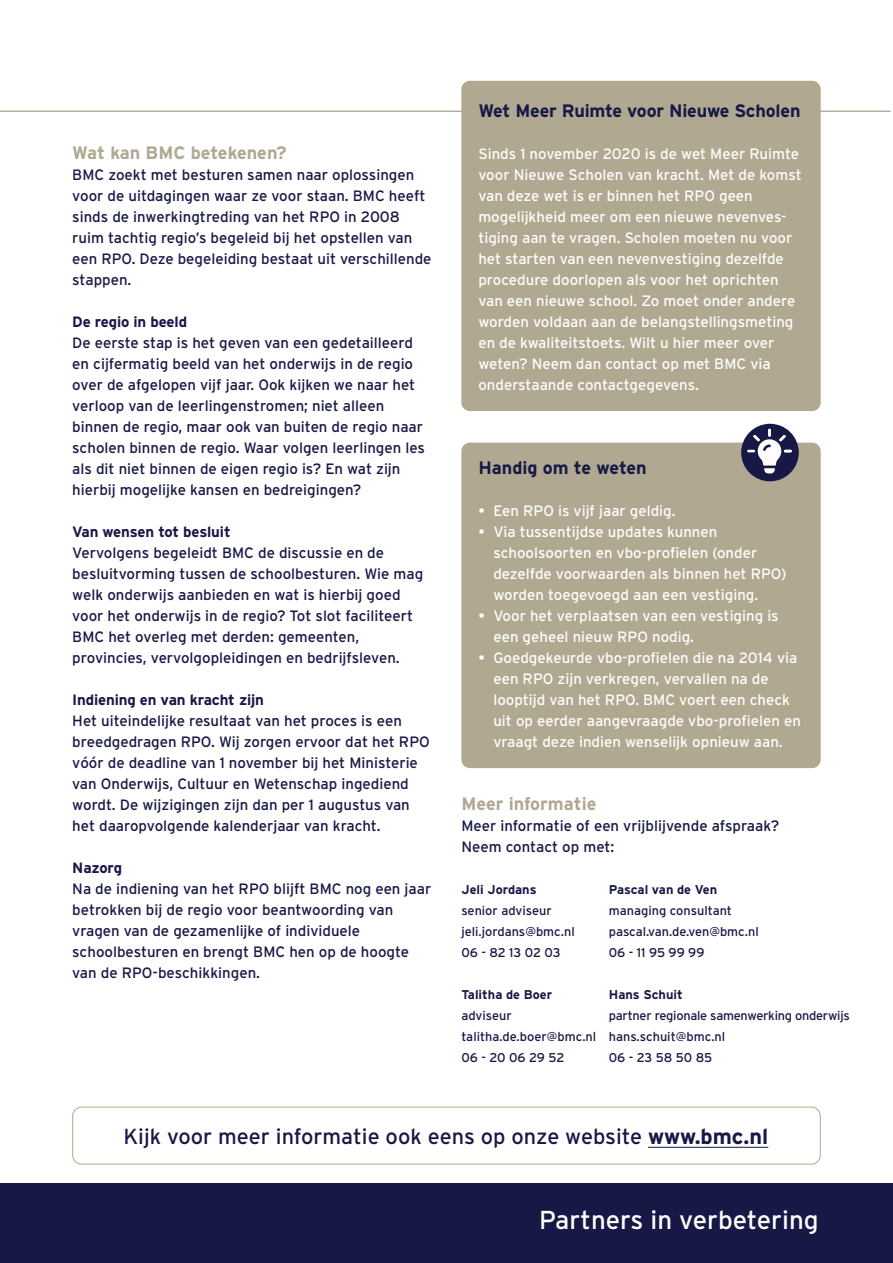
<style>
.page{position:relative;width:893px;height:1263px;background:#fff}
.page>*{position:absolute;margin:0;border:0;box-sizing:border-box;transform-origin:0 0}
.t1{font:25.95px "Interstate";color:#fff}
.t2{font:21.75px "Interstate";color:#171846}
.t3{font:700 18px "Interstate";letter-spacing:-.01em;color:#171846}
.t4{font:700 18px "Interstate";color:#b0a891}
.t5{font:15px/21px "Interstate";color:#171846}
.t6{font:15px/21px "Interstate";color:#fffdfb}
.t7{font:700 15px "Interstate";letter-spacing:-.01em;color:#171846}
.t8{font:12.75px/21px "Interstate";color:#171846}
.t9{font:12.75px/21px "Interstate";letter-spacing:-.02em;color:#171846}
.t10{font:700 12.75px "Interstate";color:#171846}
.s1{font-weight:700}
</style>
<div class="page">
<hr style="left:0;top:111px;width:891px;height:1px;background:#b0a891">
<hr style="left:648px;top:1147px;width:120px;height:1px;background:#171846">
<div style="left:72px;top:1107px;width:749px;height:57px;border:1px solid #b0a891;border-radius:9px"></div>
<div style="left:0;top:1183px;width:893px;height:80px;background:#171846"></div>
<div style="left:461px;top:81px;width:360px;height:330px;background:#b0a891;border-radius:9px"></div>
<div style="left:461px;top:443px;width:360px;height:325px;background:#b0a891;border-radius:9px"></div>
<div style="left:741px;top:424px;width:58px;height:57px;background:#171846;border-radius:50%"></div>
<svg style="left:747px;top:429px;width:45px;height:44px"></svg>
<p class="t4" style="left:72px;top:143px;width:216px">Wat kan BMC betekenen?</p>
<p class="t5" style="left:72px;top:164px;width:361px">BMC zoekt met besturen samen naar oplossingen voor de uitdagingen waar ze voor staan. BMC heeft sinds de inwerkingtreding van het RPO in 2008 ruim tachtig regio’s begeleid bij het opstellen van een RPO. Deze begeleiding bestaat uit verschillende stappen.</p>
<p class="t7" style="left:72px;top:313px;width:116px">De regio in beeld</p>
<p class="t5" style="left:72px;top:332px;width:354px">De eerste stap is het geven van een gedetailleerd en cijfermatig beeld van het onderwijs in de regio over de afgelopen vijf jaar. Ook kijken we naar het verloop van de leerlingenstromen; niet alleen binnen de regio, maar ook van buiten de regio naar scholen binnen de regio. Waar volgen leerlingen les als dit niet binnen de eigen regio is? En wat zijn hierbij mogelijke kansen en bedreigingen?</p>
<p class="t7" style="left:72px;top:523px;width:160px">Van wensen tot besluit</p>
<p class="t5" style="left:72px;top:542px;width:352px">Vervolgens begeleidt BMC de discussie en de besluitvorming tussen de schoolbesturen. Wie mag welk onderwijs aanbieden en wat is hierbij goed voor het onderwijs in de regio? Tot slot faciliteert BMC het overleg met derden: gemeenten, provincies, vervolgopleidingen en bedrijfsleven.</p>
<p class="t7" style="left:72px;top:691px;width:193px">Indiening en van kracht zijn</p>
<p class="t5" style="left:72px;top:710px;width:359px">Het uiteindelijke resultaat van het proces is een breedgedragen RPO. Wij zorgen ervoor dat het RPO vóór de deadline van 1 november bij het Ministerie van Onderwijs, Cultuur en Wetenschap ingediend wordt. De wijzigingen zijn dan per 1 augustus van het daaropvolgende kalenderjaar van kracht.</p>
<p class="t7" style="left:72px;top:859px;width:51px">Nazorg</p>
<p class="t5" style="left:72px;top:878px;width:361px">Na de indiening van het RPO blijft BMC nog een jaar betrokken bij de regio voor beantwoording van vragen van de gezamenlijke of individuele schoolbesturen en brengt BMC hen op de hoogte van de RPO-beschikkingen.</p>
<p class="t3" style="left:478px;top:101px;width:324px">Wet Meer Ruimte voor Nieuwe Scholen</p>
<p class="t6" style="left:478px;top:143px;width:325px">Sinds 1 november 2020 is de wet Meer Ruimte voor Nieuwe Scholen van kracht. Met de komst van deze wet is er binnen het RPO geen mogelijkheid meer om een nieuwe nevenves&shy;tiging aan te vragen. Scholen moeten nu voor het starten van een nevenvestiging dezelfde procedure doorlopen als voor het oprichten van een nieuwe school. Zo moet onder andere worden voldaan aan de belangstellingsmeting en de kwaliteitstoets. Wilt u hier meer over weten? Neem dan contact op met BMC via onderstaande contactgegevens.</p>
<p class="t3" style="left:478px;top:458px;width:170px">Handig om te weten</p>
<p class="t6" style="left:478px;top:500px;width:199px">• Een RPO is vijf jaar geldig.</p>
<p class="t6" style="left:493px;top:521px;width:294px;text-indent:-15px">• Via tussentijdse updates kunnen schoolsoorten en vbo-profielen (onder dezelfde voorwaarden als binnen het RPO) worden toegevoegd aan een vestiging.</p>
<p class="t6" style="left:493px;top:605px;width:287px;text-indent:-15px">• Voor het verplaatsen van een vestiging is een geheel nieuw RPO nodig.</p>
<p class="t6" style="left:493px;top:647px;width:309px;text-indent:-15px">• Goedgekeurde vbo-profielen die na 2014 via een RPO zijn verkregen, vervallen na de looptijd van het RPO. BMC voert een check uit op eerder aangevraagde vbo-profielen en vraagt deze indien wenselijk opnieuw aan.</p>
<p class="t4" style="left:461px;top:794px;width:137px">Meer informatie</p>
<p class="t5" style="left:461px;top:815px;width:319px">Meer informatie of een vrijblijvende afspraak?<br>Neem contact op met:</p>
<p class="t10" style="left:461px;top:882px;width:77px">Jeli Jordans</p>
<p class="t8" style="left:461px;top:900px;width:115px">senior adviseur jeli.jordans@bmc.nl<br>06 - 82 13 02 03</p>
<p class="t10" style="left:461px;top:987px;width:92px">Talitha de Boer</p>
<p class="t8" style="left:461px;top:1005px;width:136px">adviseur talitha.de.boer@bmc.nl<br>06 - 20 06 29 52</p>
<p class="t10" style="left:609px;top:882px;width:110px">Pascal van de Ven</p>
<p class="t8" style="left:609px;top:900px;width:151px">managing consultant pascal.van.de.ven@bmc.nl<br>06 - 11 95 99 99</p>
<p class="t10" style="left:609px;top:987px;width:75px">Hans Schuit</p>
<p class="t9" style="left:609px;top:1005px;width:242px">partner regionale samenwerking onderwijs hans.schuit@bmc.nl<br>06 - 23 58 50 85</p>
<h2 class="t2" style="left:123px;top:1124px;width:646px">Kijk voor meer informatie ook eens op onze website <span class="s1">www.bmc.nl</span></h2>
<h1 class="t1" style="left:539px;top:1205px;width:281px">Partners in verbetering</h1>
</div>
